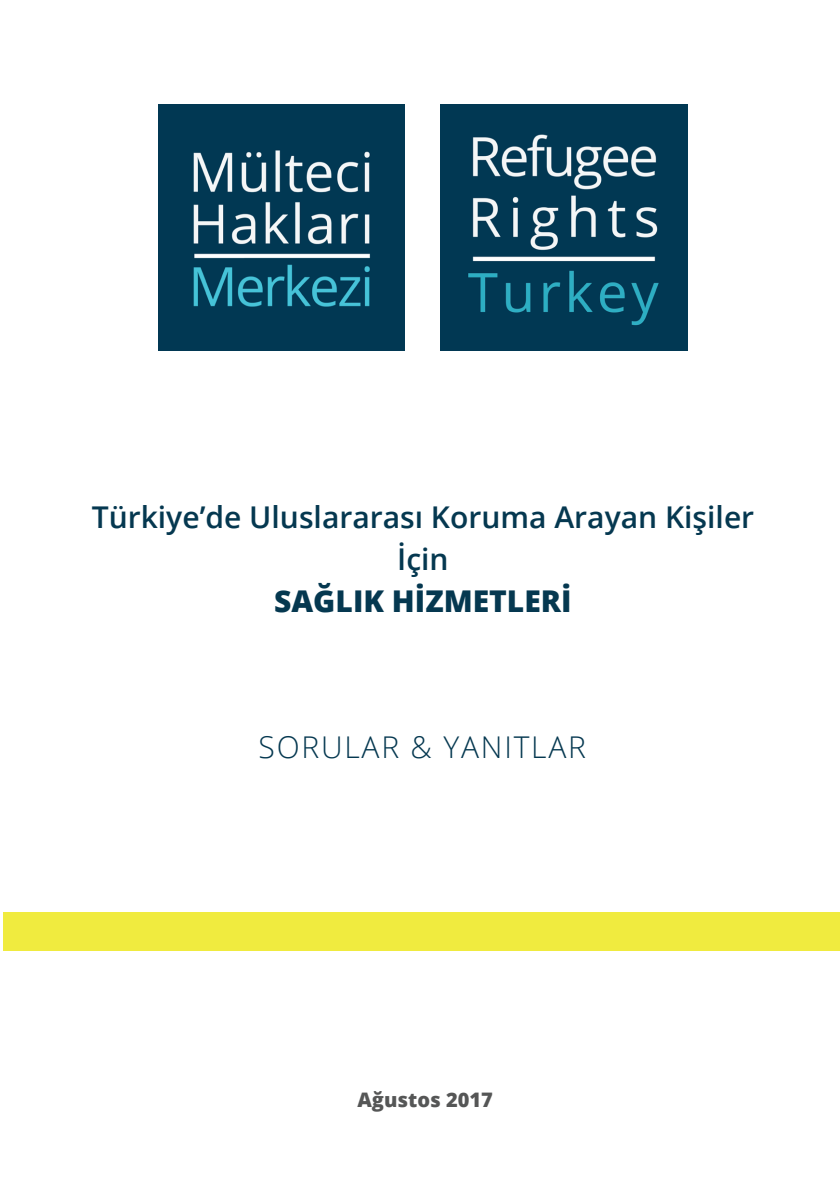
<style>
.page{position:relative;width:840px;height:1191px;background:#fff}
.page>*{position:absolute;margin:0;border:0;box-sizing:border-box;transform-origin:0 0}
.t1{font:600 30px/42px "Open Sans";color:#053850;text-align:center}
.t2{font:800 30px "Open Sans";color:#053850}
.t3{font:300 30px "Open Sans";letter-spacing:.06em;color:#053850}
.t4{font:800 20px "Open Sans";color:#555656}
</style>
<div class="page">
<img style="left:441px;top:105px;width:245px;height:245px">
<img style="left:159px;top:105px;width:245px;height:245px">
<div style="left:4px;top:911px;width:835px;height:39px;background:#f0eb3f"></div>
<p class="t1" style="left:92px;top:495px;width:663px">Türkiye’de Uluslararası Koruma Arayan Kişiler<br>İçin</p>
<p class="t2" style="left:274px;top:578px;width:299px">SAĞLIK HİZMETLERİ</p>
<p class="t3" style="left:258px;top:726px;width:329px">SORULAR &amp; YANITLAR</p>
<p class="t4" style="left:357px;top:1084px;width:137px">Ağustos 2017</p>
</div>
